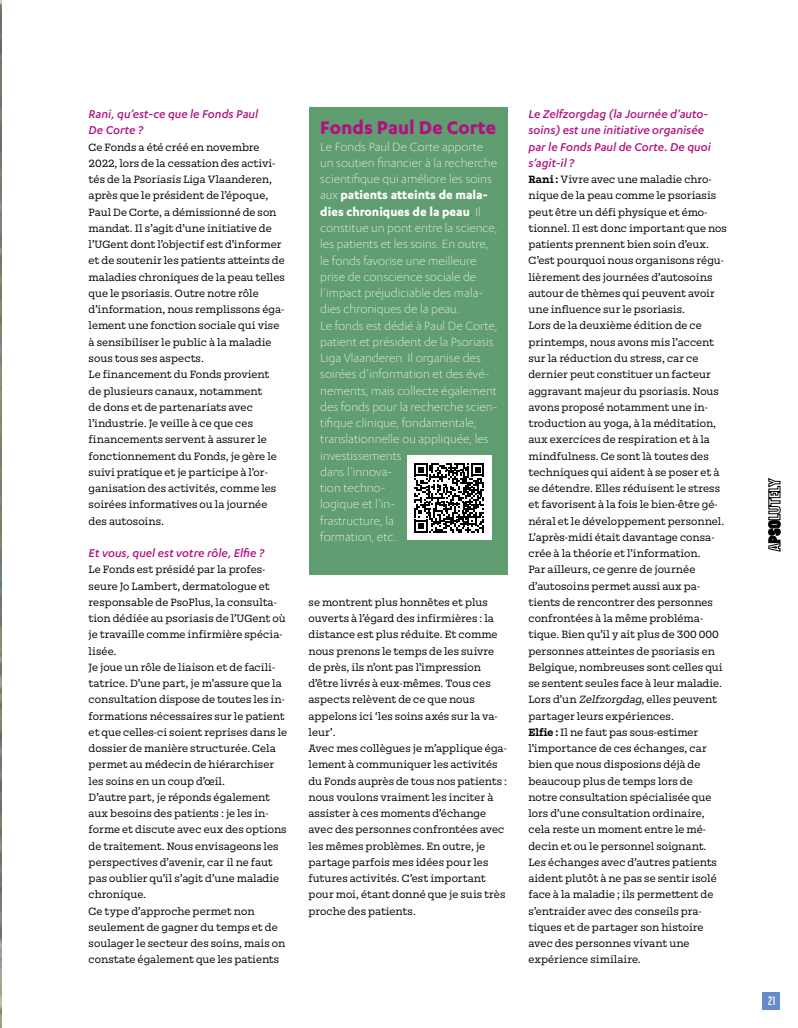
<style>
.page{position:relative;width:798px;height:1028px;background:#fff}
.page>*{position:absolute;margin:0;border:0;box-sizing:border-box;transform-origin:0 0}
.t1{font:700 21.25px "Karbon";color:#af1280}
.t2{font:300 13.75px/16.2px "Karbon";color:#fff}
.t3{font:italic 500 13.12px/16.2px "Karbon";color:#af1280}
.t4{font:12.5px "Interstate Compressed";color:#fff}
.t5{font:11.25px/16.2px "Mortise";color:#000}
.s1{font-weight:700}
.s2{color:#000}
.s3{font-style:italic}
</style>
<div class="page">
<img style="left:0;top:0;width:2px;height:1028px">
<div style="left:309px;top:107px;width:199px;height:467px;background:#609d70"></div>
<div style="left:407px;top:455px;width:84px;height:85px;background:#fff"></div>
<svg style="left:414px;top:463px;width:70px;height:70px"></svg>
<div style="left:762px;top:992px;width:18px;height:18px;background:#658bc8"></div>
<svg style="left:768px;top:478px;width:12px;height:73px"></svg>
<p class="t3" style="left:89px;top:106px;width:171px">Rani, qu’est-ce que le Fonds Paul<br>De Corte ?</p>
<p class="t5" style="left:89px;top:139px;width:198px">Ce Fonds a été créé en novembre 2022, lors de la cessation des activi&shy;tés de la Psoriasis Liga Vlaanderen, après que le président de l’époque, Paul De Corte, a démissionné de son mandat. Il s’agit d’une initiative de l’UGent dont l’objectif est d’informer et de soutenir les patients atteints de maladies chroniques de la peau telles que le psoriasis. Outre notre rôle d’information, nous remplissons éga&shy;lement une fonction sociale qui vise à sensibiliser le public à la maladie sous tous ses aspects.<br>Le financement du Fonds provient de plusieurs canaux, notamment<br>de dons et de partenariats avec l’industrie. Je veille à ce que ces financements servent à assurer le fonctionnement du Fonds, je gère le suivi pratique et je participe à l’or&shy;ganisation des activités, comme les soirées informatives ou la journée des autosoins.</p>
<p class="t3" style="left:89px;top:544px;width:177px">Et vous, quel est votre rôle, Elfie ?</p>
<p class="t5" style="left:89px;top:562px;width:200px">Le Fonds est présidé par la profes&shy;seure Jo Lambert, dermatologue et responsable de PsoPlus, la consulta&shy;tion dédiée au psoriasis de l’UGent où je travaille comme infirmière spécia&shy;lisée.<br>Je joue un rôle de liaison et de facili&shy;tatrice. D’une part, je m’assure que la consultation dispose de toutes les in&shy;formations nécessaires sur le patient et que celles-ci soient reprises dans le dossier de manière structurée. Cela permet au médecin de hiérarchiser les soins en un coup d’œil.<br>D’autre part, je réponds également aux besoins des patients : je les in&shy;forme et discute avec eux des options de traitement. Nous envisageons les perspectives d’avenir, car il ne faut pas oublier qu’il s’agit d’une maladie chronique.<br>Ce type d’approche permet non seulement de gagner du temps et de soulager le secteur des soins, mais on constate également que les patients</p>
<h1 class="t1" style="left:320px;top:116px;width:177px">Fonds Paul De Corte</h1>
<p class="t2" style="left:320px;top:138px;width:179px">Le Fonds Paul De Corte apporte un soutien financier à la recherche scientifique qui améliore les soins aux <span class="s1">patients atteints de mala&shy;dies chroniques de la peau</span><span class="s2">.</span> Il constitue un pont entre la science, les patients et les soins. En outre, le fonds favorise une meilleure prise de conscience sociale de l’impact préjudiciable des mala&shy;dies chroniques de la peau.<br>Le fonds est dédié à Paul De Corte, patient et président de la Psoriasis<br>Liga Vlaanderen. Il organise des soirées d’information et des évé&shy;nements, mais collecte également des fonds pour la recherche scien&shy;tifique clinique, fondamentale, translationnelle ou appliquée, les investissements<br>dans l’innova-<br>tion techno-<br>logique et l’in-<br>frastructure, la<br>formation, etc.</p>
<p class="t5" style="left:308px;top:594px;width:200px">se montrent plus honnêtes et plus ouverts à l’égard des infirmières : la distance est plus réduite. Et comme nous prenons le temps de les suivre de près, ils n’ont pas l’impression d’être livrés à eux-mêmes. Tous ces aspects relèvent de ce que nous appelons ici ‘les soins axés sur la va&shy;leur’.<br>Avec mes collègues je m’applique éga&shy;lement à communiquer les activités du Fonds auprès de tous nos patients : nous voulons vraiment les inciter à assister à ces moments d’échange avec des personnes confrontées avec les mêmes problèmes. En outre, je partage parfois mes idées pour les futures activités. C’est important pour moi, étant donné que je suis très proche des patients.</p>
<p class="t3" style="left:528px;top:106px;width:184px">Le Zelfzorgdag (la Journée d’auto&shy;soins) est une initiative organisée par le Fonds Paul de Corte. De quoi s’agit-il ?</p>
<p class="t5" style="left:528px;top:172px;width:200px"><span class="s1">Rani :</span> Vivre avec une maladie chro&shy;nique de la peau comme le psoriasis peut être un défi physique et émo&shy;tionnel. Il est donc important que nos patients prennent bien soin d’eux.<br>C’est pourquoi nous organisons régu&shy;lièrement des journées d’autosoins autour de thèmes qui peuvent avoir une influence sur le psoriasis.<br>Lors de la deuxième édition de ce printemps, nous avons mis l’accent sur la réduction du stress, car ce dernier peut constituer un facteur aggravant majeur du psoriasis. Nous avons proposé notamment une in&shy;troduction au yoga, à la méditation, aux exercices de respiration et à la mindfulness. Ce sont là toutes des techniques qui aident à se poser et à se détendre. Elles réduisent le stress et favorisent à la fois le bien-être gé&shy;néral et le développement personnel.<br>L’après-midi était davantage consa&shy;crée à la théorie et l’information.<br>Par ailleurs, ce genre de journée d’autosoins permet aussi aux pa&shy;tients de rencontrer des personnes confrontées à la même probléma&shy;tique. Bien qu’il y ait plus de 300 000 personnes atteintes de psoriasis en Belgique, nombreuses sont celles qui se sentent seules face à leur maladie.<br>Lors d’un <span class="s3">Zelfzorgdag</span>, elles peuvent partager leurs expériences.<br><span class="s1">Elfie :</span> Il ne faut pas sous-estimer l’importance de ces échanges, car bien que nous disposions déjà de beaucoup plus de temps lors de<br>notre consultation spécialisée que lors d’une consultation ordinaire, cela reste un moment entre le mé&shy;decin et ou le personnel soignant.<br>Les échanges avec d’autres patients aident plutôt à ne pas se sentir isolé face à la maladie ; ils permettent de s’entraider avec des conseils pra&shy;tiques et de partager son histoire avec des personnes vivant une expérience similaire.</p>
<p class="t4" style="left:767px;top:993px;width:9px">21</p>
</div>
